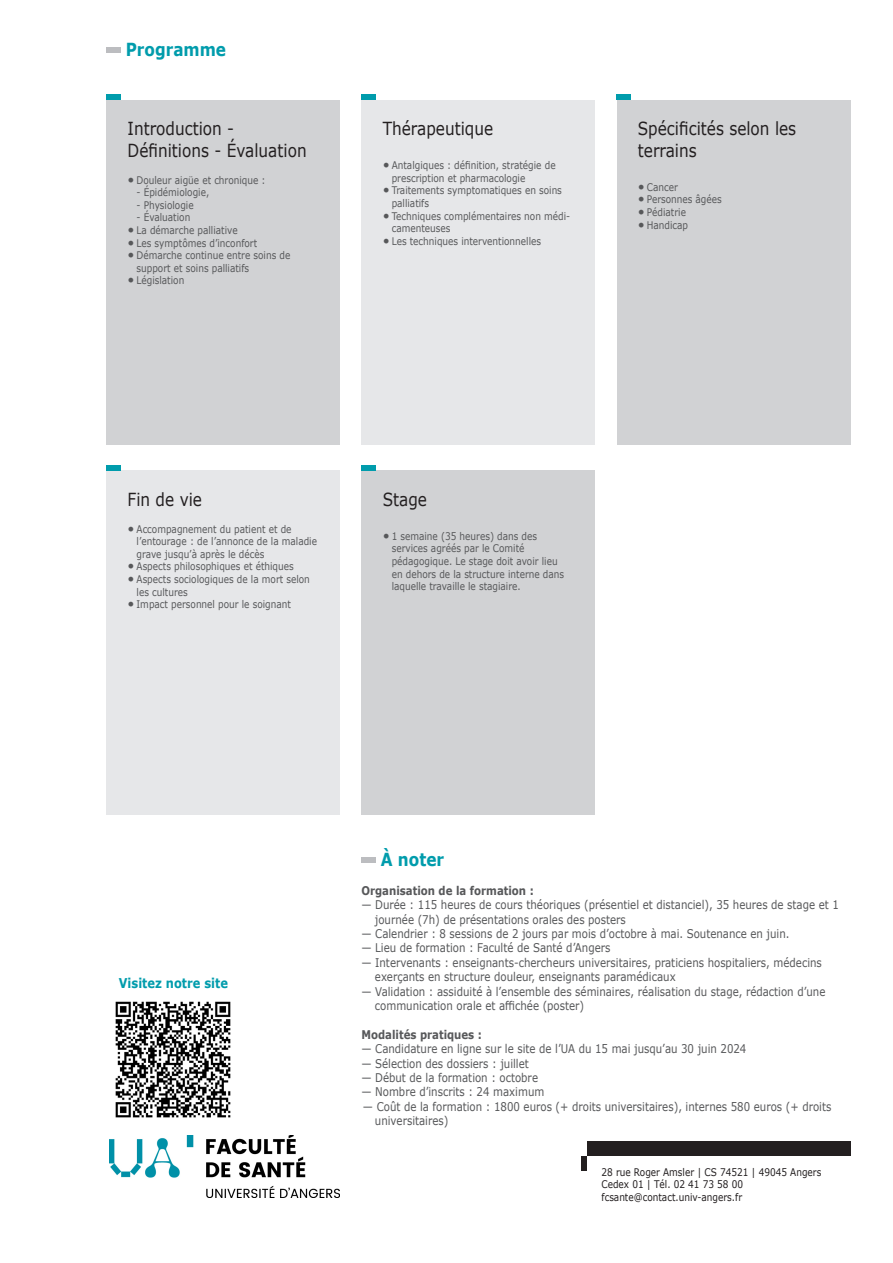
<style>
.page{position:relative;width:893px;height:1263px;background:#fff}
.page>*{position:absolute;margin:0;border:0;box-sizing:border-box;transform-origin:0 0}
.t1{font:18px/21.6px "Verdana";color:#231f20;scale:.85 1}
.t2{font:700 18px "Verdana";color:#009cac;scale:.85 1}
.t3{font:700 13.5px "Verdana";color:#009cac;scale:.85 1}
.t4{font:12px/14.4px "Verdana";color:#57585a;scale:.85 1}
.t5{font:700 12px "Verdana";color:#57585a;scale:.85 1}
.t6{font:10.5px/12.6px "Verdana";color:#57585a;scale:.85 1}
.t7{font:10.5px/12.6px "Verdana";color:#231f20;scale:.85 1}
.s1{font-family:"Minion Pro";font-size:18px}
</style>
<div class="page">
<div style="left:581px;top:1156px;width:6px;height:14px;background:#231f20"></div>
<div style="left:587px;top:1142px;width:263px;height:14px;background:#231f20"></div>
<div style="left:106px;top:47px;width:14px;height:6px;background:#bcbdc0"></div>
<img style="left:110px;top:1135px;width:230px;height:62px">
<div style="left:361px;top:857px;width:15px;height:6px;background:#bcbdc0"></div>
<div style="left:106px;top:100px;width:234px;height:345px;background:#d1d2d4"></div>
<div style="left:106px;top:94px;width:14px;height:6px;background:#009cac"></div>
<div style="left:361px;top:470px;width:234px;height:345px;background:#d1d2d4"></div>
<div style="left:361px;top:465px;width:15px;height:5px;background:#009cac"></div>
<div style="left:106px;top:470px;width:234px;height:345px;background:#e6e7e9"></div>
<div style="left:106px;top:465px;width:14px;height:5px;background:#009cac"></div>
<div style="left:361px;top:100px;width:234px;height:345px;background:#e6e7e9"></div>
<div style="left:361px;top:94px;width:15px;height:6px;background:#009cac"></div>
<div style="left:617px;top:100px;width:233px;height:345px;background:#d1d2d4"></div>
<div style="left:617px;top:94px;width:14px;height:6px;background:#009cac"></div>
<img style="left:115px;top:1001px;width:116px;height:117px">
<h1 class="t2" style="left:126px;top:37px;width:120px">Programme</h1>
<p class="t1" style="left:128px;top:117px;width:212px">Introduction -<br>Définitions - Évaluation</p>
<p class="t6" style="left:128px;top:173px;width:164px"><span class="s1">•</span> Douleur aigüe et chronique :</p>
<p class="t6" style="left:137px;top:186px;width:87px">- Épidémiologie,</p>
<p class="t6" style="left:137px;top:199px;width:69px">- Physiologie</p>
<p class="t6" style="left:137px;top:211px;width:65px">- Évaluation</p>
<p class="t6" style="left:128px;top:224px;width:131px"><span class="s1">•</span> La démarche palliative</p>
<p class="t6" style="left:128px;top:236px;width:154px"><span class="s1">•</span> Les symptômes d’inconfort</p>
<p class="t6" style="left:137px;top:249px;width:182px;text-indent:-9px"><span class="s1">•</span> Démarche continue entre soins de support et soins palliatifs</p>
<p class="t6" style="left:128px;top:274px;width:68px"><span class="s1">•</span> Législation</p>
<p class="t1" style="left:383px;top:117px;width:132px">Thérapeutique</p>
<p class="t6" style="left:392px;top:159px;width:194px;text-indent:-9px"><span class="s1">•</span> Antalgiques : définition, stratégie de prescription et pharmacologie</p>
<p class="t6" style="left:392px;top:184px;width:202px;text-indent:-9px"><span class="s1">•</span> Traitements symptomatiques en soins palliatifs</p>
<p class="t6" style="left:392px;top:209px;width:211px;text-indent:-9px"><span class="s1">•</span> Techniques complémentaires non médi&shy;camenteuses</p>
<p class="t6" style="left:383px;top:235px;width:188px"><span class="s1">•</span> Les techniques interventionnelles</p>
<p class="t1" style="left:638px;top:117px;width:188px">Spécificités selon les terrains</p>
<p class="t6" style="left:638px;top:181px;width:49px"><span class="s1">•</span> Cancer</p>
<p class="t6" style="left:638px;top:193px;width:100px"><span class="s1">•</span> Personnes âgées</p>
<p class="t6" style="left:638px;top:206px;width:58px"><span class="s1">•</span> Pédiatrie</p>
<p class="t6" style="left:638px;top:218px;width:61px"><span class="s1">•</span> Handicap</p>
<p class="t1" style="left:128px;top:488px;width:89px">Fin de vie</p>
<p class="t6" style="left:137px;top:522px;width:214px;text-indent:-9px"><span class="s1">•</span> Accompagnement du patient et de l’entourage : de l’annonce de la maladie grave jusqu’à après le décès</p>
<p class="t6" style="left:128px;top:560px;width:197px"><span class="s1">•</span> Aspects philosophiques et éthiques</p>
<p class="t6" style="left:137px;top:573px;width:205px;text-indent:-9px"><span class="s1">•</span> Aspects sociologiques de la mort selon les cultures</p>
<p class="t6" style="left:128px;top:598px;width:194px"><span class="s1">•</span> Impact personnel pour le soignant</p>
<p class="t1" style="left:383px;top:488px;width:54px">Stage</p>
<p class="t6" style="left:392px;top:529px;width:204px;text-indent:-9px"><span class="s1">•</span> 1 semaine (35 heures) dans des services agréés par le Comité pédagogique. Le stage doit avoir lieu en dehors de la structure interne dans laquelle travaille le stagiaire.</p>
<p class="t3" style="left:119px;top:974px;width:130px">Visitez notre site</p>
<p class="t2" style="left:381px;top:847px;width:76px">À noter</p>
<p class="t5" style="left:361px;top:882px;width:204px">Organisation de la formation :</p>
<p class="t4" style="left:375px;top:897px;width:547px;text-indent:-14px">— Durée : 115 heures de cours théoriques (présentiel et distanciel), 35 heures de stage et 1 journée (7h) de présentations orales des posters</p>
<p class="t4" style="left:361px;top:926px;width:505px">— Calendrier : 8 sessions de 2 jours par mois d’octobre à mai. Soutenance en juin.</p>
<p class="t4" style="left:361px;top:941px;width:294px">— Lieu de formation : Faculté de Santé d’Angers</p>
<p class="t4" style="left:375px;top:955px;width:527px;text-indent:-14px">— Intervenants : enseignants-chercheurs universitaires, praticiens hospitaliers, médecins exerçants en structure douleur, enseignants paramédicaux</p>
<p class="t4" style="left:375px;top:984px;width:531px;text-indent:-14px">— Validation : assiduité à l’ensemble des séminaires, réalisation du stage, rédaction d’une communication orale et affichée (poster)</p>
<p class="t5" style="left:361px;top:1026px;width:143px">Modalités pratiques :</p>
<p class="t4" style="left:361px;top:1041px;width:454px">— Candidature en ligne sur le site de l’UA du 15 mai jusqu’au 30 juin 2024</p>
<p class="t4" style="left:361px;top:1056px;width:198px">— Sélection des dossiers : juillet</p>
<p class="t4" style="left:361px;top:1070px;width:209px">— Début de la formation : octobre</p>
<p class="t4" style="left:361px;top:1085px;width:217px">— Nombre d’inscrits : 24 maximum</p>
<p class="t4" style="left:375px;top:1099px;width:538px;text-indent:-12px">— Coût de la formation : 1800 euros (+ droits universitaires), internes 580 euros (+ droits universitaires)</p>
<p class="t7" style="left:601px;top:1165px;width:260px">28 rue Roger Amsler | CS 74521 | 49045 Angers<br>Cedex 01 | Tél. 02 41 73 58 00</p>
<p class="t7" style="left:601px;top:1191px;width:167px">fcsante@contact.univ-angers.fr</p>
</div>
